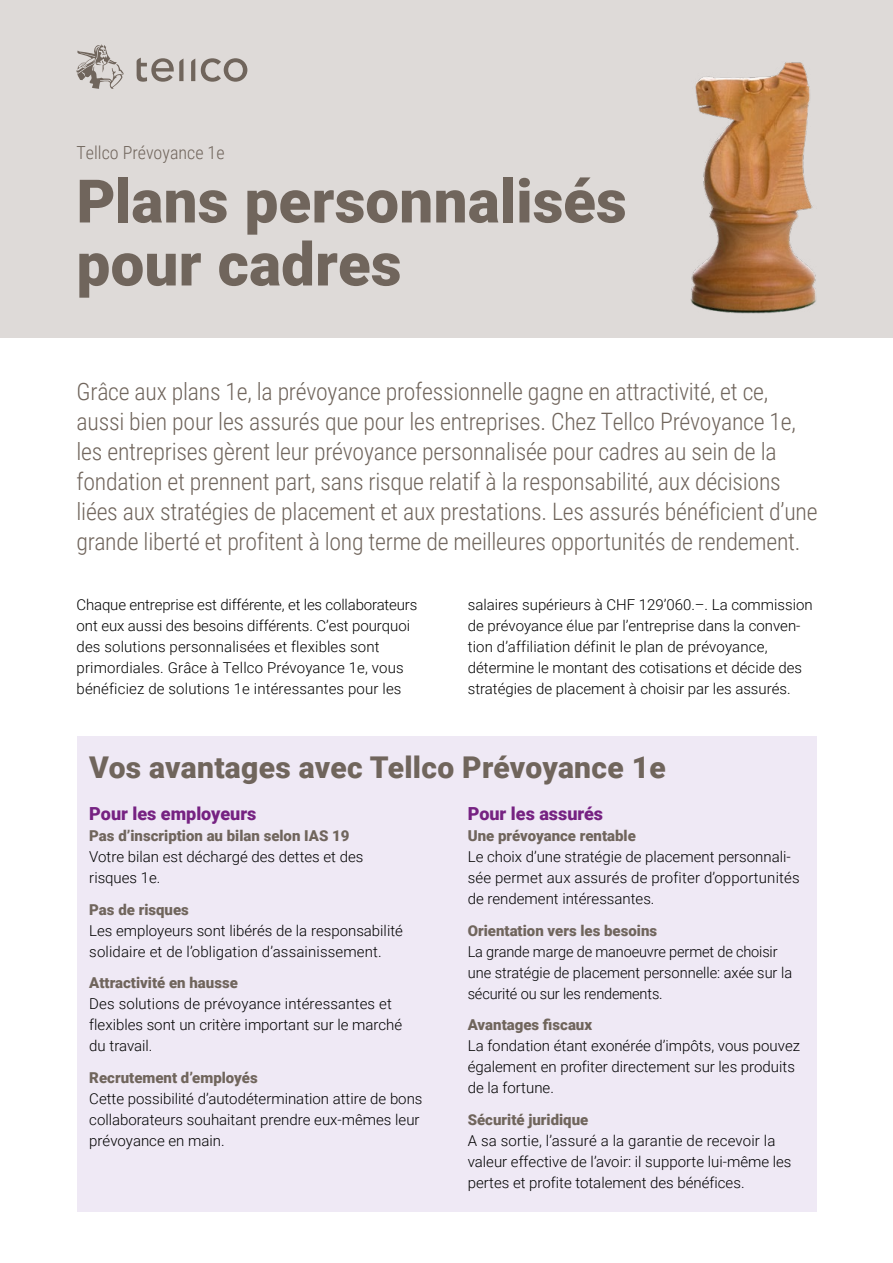
<style>
.page{position:relative;width:893px;height:1263px;background:#fff}
.page>*{position:absolute;margin:0;border:0;box-sizing:border-box;transform-origin:0 0}
.t1{font:900 60px/63px "Roboto";letter-spacing:.005em;color:#70655c}
.t2{font:900 30px "Roboto";letter-spacing:.01em;color:#70655c}
.t3{font:300 24px/30px "Roboto Condensed";letter-spacing:-.01em;color:#70655c}
.t4{font:900 18px "Roboto";color:#762282}
.t5{font:300 18px "Roboto Condensed";color:#70655c}
.t6{font:300 15px/21px "Roboto";color:#000}
.t7{font:900 15px "Roboto";color:#70655c}
</style>
<div class="page">
<div style="left:0;top:0;width:893px;height:337px;background:#dedad8"></div>
<div style="left:77px;top:736px;width:739px;height:476px;background:#efe9f5"></div>
<svg style="left:137px;top:58px;width:46px;height:24px"></svg>
<svg style="left:191px;top:59px;width:4px;height:22px"></svg>
<svg style="left:201px;top:58px;width:46px;height:24px"></svg>
<svg style="left:77px;top:44px;width:47px;height:45px"></svg>
<img style="left:610px;top:62px;width:283px;height:276px">
<p class="t5" style="left:77px;top:140px;width:150px">Tellco Prévoyance 1e</p>
<h1 class="t1" style="left:77px;top:167px;width:552px">Plans personnalisés pour cadres</h1>
<p class="t3" style="left:77px;top:376px;width:743px">Grâce aux plans 1e, la prévoyance professionnelle gagne en attractivité, et ce, aussi bien pour les assurés que pour les entreprises. Chez Tellco Prévoyance 1e, les entreprises gèrent leur prévoyance personnalisée pour cadres au sein de la fondation et prennent part, sans risque relatif à la responsabilité, aux décisions liées aux stratégies de placement et aux prestations. Les assurés bénéficient d’une grande liberté et profitent à long terme de meilleures opportunités de rendement.</p>
<p class="t6" style="left:77px;top:594px;width:342px">Chaque entreprise est différente, et les collaborateurs ont eux aussi des besoins différents. C’est pourquoi des solutions personnalisées et flexibles sont primordiales. Grâce à Tellco Prévoyance 1e, vous bénéficiez de solutions 1e intéressantes pour les</p>
<p class="t6" style="left:468px;top:594px;width:346px">salaires supérieurs à CHF 129’060.–. La commission de prévoyance élue par l’entreprise dans la conven&shy;tion d’affiliation définit le plan de prévoyance, détermine le montant des cotisations et décide des stratégies de placement à choisir par les assurés.</p>
<h2 class="t2" style="left:89px;top:747px;width:578px">Vos avantages avec Tellco Prévoyance 1e</h2>
<p class="t4" style="left:89px;top:801px;width:169px">Pour les employeurs</p>
<p class="t7" style="left:89px;top:825px;width:262px">Pas d’inscription au bilan selon IAS 19</p>
<p class="t6" style="left:89px;top:846px;width:276px">Votre bilan est déchargé des dettes et des risques 1e.</p>
<p class="t7" style="left:89px;top:899px;width:101px">Pas de risques</p>
<p class="t6" style="left:89px;top:919px;width:315px">Les employeurs sont libérés de la responsabilité solidaire et de l’obligation d’assainissement.</p>
<p class="t7" style="left:89px;top:972px;width:150px">Attractivité en hausse</p>
<p class="t6" style="left:89px;top:993px;width:314px">Des solutions de prévoyance intéressantes et flexibles sont un critère important sur le marché du travail.</p>
<p class="t7" style="left:89px;top:1067px;width:170px">Recrutement d’employés</p>
<p class="t6" style="left:89px;top:1087px;width:335px">Cette possibilité d’autodétermination attire de bons collaborateurs souhaitant prendre eux-mêmes leur prévoyance en main.</p>
<p class="t4" style="left:468px;top:801px;width:137px">Pour les assurés</p>
<p class="t7" style="left:468px;top:825px;width:170px">Une prévoyance rentable</p>
<p class="t6" style="left:468px;top:846px;width:333px">Le choix d’une stratégie de placement personnali&shy;sée permet aux assurés de profiter d’opportunités de rendement intéressantes.</p>
<p class="t7" style="left:468px;top:920px;width:191px">Orientation vers les besoins</p>
<p class="t6" style="left:468px;top:940px;width:326px">La grande marge de manoeuvre permet de choisir une stratégie de placement personnelle: axée sur la sécurité ou sur les rendements.</p>
<p class="t7" style="left:468px;top:1014px;width:126px">Avantages fiscaux</p>
<p class="t6" style="left:468px;top:1035px;width:334px">La fondation étant exonérée d’impôts, vous pouvez également en profiter directement sur les produits de la fortune.</p>
<p class="t7" style="left:468px;top:1109px;width:122px">Sécurité juridique</p>
<p class="t6" style="left:468px;top:1129px;width:325px">A sa sortie, l’assuré a la garantie de recevoir la valeur effective de l’avoir: il supporte lui-même les pertes et profite totalement des bénéfices.</p>
</div>
